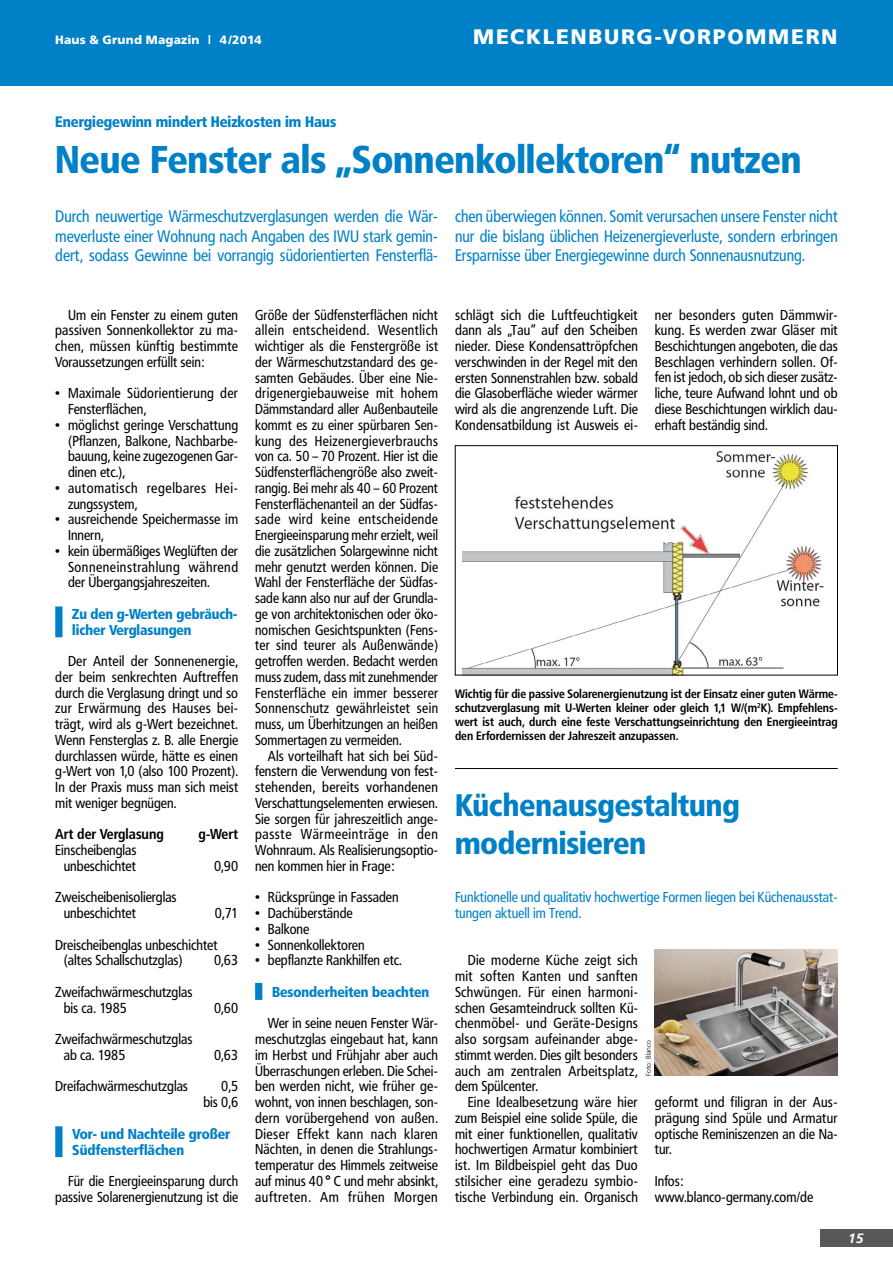
<style>
.page{position:relative;width:893px;height:1263px;background:#fff}
.page>*{position:absolute;margin:0;border:0;box-sizing:border-box;transform-origin:0 0}
.t1{font:900 38.25px "Frutiger Condensed BQ";color:#0081c7}
.t2{font:900 30.75px/37.5px "Frutiger Condensed BQ";color:#0081c7}
.t3{font:900 21px "Frutiger";letter-spacing:.08em;color:#fff}
.t4{font:16.5px/19.5px "Frutiger Condensed BQ";color:#0081c7;text-align:justify}
.t5{font:900 15px "Frutiger Condensed BQ";color:#0081c7}
.t6{font:14.25px/15.8px "Frutiger Condensed BQ";color:#000;text-align:justify}
.t7{font:900 14.25px/16.5px "Frutiger Condensed BQ";color:#0081c7}
.t8{font:14.25px/15.8px "Frutiger Condensed BQ";color:#0081c7}
.t9{font:14.25px/15.8px "Frutiger Condensed BQ";letter-spacing:.02em;color:#000}
.t10{font:14.25px/15.8px "Frutiger Condensed BQ";letter-spacing:.04em;color:#000}
.t11{font:700 14.25px "Frutiger Condensed BQ";color:#000}
.t12{font:italic 700 13.5px "Frutiger";color:#fff}
.t13{font:700 12px/14.2px "Frutiger Condensed BQ";color:#000;text-align:justify}
.t14{font:900 12px "Frutiger";letter-spacing:.015em;color:#fff}
.t15{font:300 6.75px "Frutiger";color:#000}
</style>
<div class="page">
<div style="left:821px;top:1229px;width:72px;height:17px;background:#58585a"></div>
<div style="left:0;top:0;width:893px;height:85px;background:#0081c7"></div>
<div style="left:55px;top:606px;width:8px;height:31px;background:#0081c7"></div>
<div style="left:55px;top:1126px;width:8px;height:31px;background:#0081c7"></div>
<div style="left:255px;top:983px;width:7px;height:17px;background:#0081c7"></div>
<img style="left:463px;top:451px;width:361px;height:222px">
<div style="left:455px;top:445px;width:383px;height:230px;border:1px solid #000"></div>
<img style="left:655px;top:950px;width:183px;height:126px">
<hr style="left:455px;top:768px;width:383px;height:1px;background:#000">
<p class="t14" style="left:55px;top:33px;width:208px">HAUS &amp; GRUND MAGAZIN | 4/2014</p>
<h3 class="t3" style="left:473px;top:24px;width:366px">MECKLENBURG-VORPOMMERN</h3>
<p class="t5" style="left:55px;top:112px;width:282px">Energiegewinn mindert Heizkosten im Haus</p>
<h1 class="t1" style="left:55px;top:136px;width:748px">Neue Fenster als „Sonnenkollektoren“ nutzen</h1>
<p class="t4" style="left:55px;top:207px;width:384px">Durch neuwertige Wärmeschutzverglasungen werden die Wär&shy;meverluste einer Wohnung nach Angaben des IWU stark gemin&shy;dert, sodass Gewinne bei vorrangig südorientierten Fensterflä-</p>
<p class="t4" style="left:455px;top:207px;width:384px">chen überwiegen können. Somit verursachen unsere Fenster nicht nur die bislang üblichen Heizenergieverluste, sondern erbringen Ersparnisse über Energiegewinne durch Sonnenausnutzung.</p>
<p class="t6" style="left:55px;top:307px;width:184px;text-indent:13px">Um ein Fenster zu einem guten passiven Sonnenkollektor zu ma&shy;chen, müssen künftig bestimmte Voraussetzungen erfüllt sein:</p>
<p class="t9" style="left:68px;top:385px;width:172px;text-indent:-13px">• Maximale Südorientierung der<br>Fensterflächen,</p>
<p class="t6" style="left:68px;top:417px;width:172px;text-indent:-13px">• möglichst geringe Verschattung (Pflanzen, Balkone, Nachbarbe&shy;bauung, keine zugezogenen Gar&shy;dinen etc.),</p>
<p class="t10" style="left:68px;top:480px;width:172px;text-indent:-13px">• automatisch regelbares Hei&shy;zungssystem,</p>
<p class="t6" style="left:68px;top:511px;width:172px;text-indent:-13px">• ausreichende Speichermasse im<br>Innern,</p>
<p class="t6" style="left:68px;top:543px;width:172px;text-indent:-13px">• kein übermäßiges Weglüften der Sonneneinstrahlung während der Übergangsjahreszeiten.</p>
<p class="t7" style="left:72px;top:605px;width:167px">Zu den g-Werten gebräuch&shy;licher Verglasungen</p>
<p class="t6" style="left:55px;top:653px;width:184px;text-indent:13px">Der Anteil der Sonnenenergie, der beim senkrechten Auftreffen durch die Verglasung dringt und so zur Erwärmung des Hauses bei&shy;trägt, wird als g-Wert bezeichnet.<br>Wenn Fensterglas z. B. alle Energie durchlassen würde, hätte es einen g-Wert von 1,0 (also 100 Prozent).<br>In der Praxis muss man sich meist mit weniger begnügen.</p>
<p class="t11" style="left:55px;top:825px;width:110px">Art der Verglasung</p>
<p class="t11" style="left:198px;top:825px;width:41px">g-Wert</p>
<p class="t6" style="left:55px;top:842px;width:83px;text-align:center">Einscheibenglas unbeschichtet</p>
<p class="t6" style="left:214px;top:858px;width:26px">0,90</p>
<p class="t6" style="left:64px;top:889px;width:114px;text-indent:-9px">Zweischeibenisolierglas unbeschichtet</p>
<p class="t6" style="left:215px;top:905px;width:25px">0,71</p>
<p class="t6" style="left:64px;top:937px;width:155px;text-indent:-9px">Dreischeibenglas unbeschichtet (altes Schallschutzglas)</p>
<p class="t6" style="left:214px;top:952px;width:26px">0,63</p>
<p class="t6" style="left:64px;top:984px;width:130px;text-indent:-9px">Zweifachwärmeschutzglas bis ca. 1985</p>
<p class="t6" style="left:64px;top:1031px;width:130px;text-indent:-9px">Zweifachwärmeschutzglas ab ca. 1985</p>
<p class="t6" style="left:214px;top:1000px;width:26px">0,60</p>
<p class="t6" style="left:214px;top:1047px;width:26px">0,63</p>
<p class="t6" style="left:55px;top:1078px;width:134px">Dreifachwärmeschutzglas</p>
<p class="t6" style="left:203px;top:1078px;width:36px;text-align:right">0,5 bis 0,6</p>
<p class="t7" style="left:72px;top:1125px;width:159px">Vor- und Nachteile großer<br>Südfensterflächen</p>
<p class="t6" style="left:55px;top:1173px;width:184px;text-align:right">Für die Energieeinsparung durch passive Solarenergienutzung ist die</p>
<p class="t6" style="left:255px;top:307px;width:184px">Größe der Südfensterflächen nicht allein entscheidend. Wesentlich wichtiger als die Fenstergröße ist der Wärmeschutzstandard des ge&shy;samten Gebäudes. Über eine Nie&shy;drigenergiebauweise mit hohem Dämmstandard aller Außenbauteile kommt es zu einer spürbaren Sen&shy;kung des Heizenergieverbrauchs von ca. 50 – 70 Prozent. Hier ist die Südfensterflächengröße also zweit&shy;rangig. Bei mehr als 40 – 60 Prozent Fensterflächenanteil an der Südfas&shy;sade wird keine entscheidende Energieeinsparung mehr erzielt, weil die zusätzlichen Solargewinne nicht mehr genutzt werden können. Die Wahl der Fensterfläche der Südfas&shy;sade kann also nur auf der Grundla&shy;ge von architektonischen oder öko&shy;nomischen Gesichtspunkten (Fens&shy;ter sind teurer als Außenwände) getroffen werden. Bedacht werden muss zudem, dass mit zunehmender Fensterfläche ein immer besserer Sonnenschutz gewährleistet sein muss, um Überhitzungen an heißen Sommertagen zu vermeiden.</p>
<p class="t6" style="left:255px;top:748px;width:184px;text-indent:13px">Als vorteilhaft hat sich bei Süd&shy;fenstern die Verwendung von fest&shy;stehenden, bereits vorhandenen Verschattungselementen erwiesen.<br>Sie sorgen für jahreszeitlich ange&shy;passte Wärmeeinträge in den Wohnraum. Als Realisierungsoptio&shy;nen kommen hier in Frage:</p>
<p class="t6" style="left:255px;top:889px;width:145px">• Rücksprünge in Fassaden</p>
<p class="t6" style="left:255px;top:905px;width:99px">• Dachüberstände</p>
<p class="t6" style="left:255px;top:921px;width:56px">• Balkone</p>
<p class="t6" style="left:255px;top:937px;width:111px">• Sonnenkollektoren</p>
<p class="t6" style="left:255px;top:952px;width:148px">• bepflanzte Rankhilfen etc.</p>
<p class="t7" style="left:272px;top:983px;width:159px">Besonderheiten beachten</p>
<p class="t6" style="left:255px;top:1015px;width:184px;text-indent:13px">Wer in seine neuen Fenster Wär&shy;meschutzglas eingebaut hat, kann im Herbst und Frühjahr aber auch Überraschungen erleben. Die Schei&shy;ben werden nicht, wie früher ge&shy;wohnt, von innen beschlagen, son&shy;dern vorübergehend von außen.<br>Dieser Effekt kann nach klaren Nächten, in denen die Strahlungs&shy;temperatur des Himmels zeitweise auf minus 40 ° C und mehr absinkt, auftreten. Am frühen Morgen</p>
<p class="t6" style="left:455px;top:307px;width:184px">schlägt sich die Luftfeuchtigkeit dann als „Tau“ auf den Scheiben nieder. Diese Kondensattröpfchen verschwinden in der Regel mit den ersten Sonnenstrahlen bzw. sobald die Glasoberfläche wieder wärmer wird als die angrenzende Luft. Die Kondensatbildung ist Ausweis ei-</p>
<p class="t6" style="left:655px;top:306px;width:184px">ner besonders guten Dämmwir&shy;kung. Es werden zwar Gläser mit Beschichtungen angeboten, die das Beschlagen verhindern sollen. Of&shy;fen ist jedoch, ob sich dieser zusätz&shy;liche, teure Aufwand lohnt und ob diese Beschichtungen wirklich dau&shy;erhaft beständig sind.</p>
<p class="t13" style="left:455px;top:686px;width:384px">Wichtig für die passive Solarenergienutzung ist der Einsatz einer guten Wärme&shy;schutzverglasung mit U-Werten kleiner oder gleich 1,1 W/(m<sup>2</sup>K). Empfehlens&shy;wert ist auch, durch eine feste Verschattungseinrichtung den Energieeintrag den Erfordernissen der Jahreszeit anzupassen.</p>
<h2 class="t2" style="left:455px;top:787px;width:286px">Küchenausgestaltung modernisieren</h2>
<p class="t8" style="left:455px;top:889px;width:384px">Funktionelle und qualitativ hochwertige Formen liegen bei Küchenausstat&shy;tungen aktuell im Trend.</p>
<p class="t6" style="left:455px;top:952px;width:184px;text-indent:13px">Die moderne Küche zeigt sich mit soften Kanten und sanften Schwüngen. Für einen harmoni&shy;schen Gesamteindruck sollten Kü&shy;chenmöbel- und Geräte-Designs also sorgsam aufeinander abge&shy;stimmt werden. Dies gilt besonders auch am zentralen Arbeitsplatz, dem Spülcenter.</p>
<p class="t6" style="left:455px;top:1094px;width:184px;text-indent:13px">Eine Idealbesetzung wäre hier zum Beispiel eine solide Spüle, die mit einer funktionellen, qualitativ hochwertigen Armatur kombiniert ist. Im Bildbeispiel geht das Duo stilsicher eine geradezu symbio&shy;tische Verbindung ein. Organisch</p>
<p class="t6" style="left:655px;top:1094px;width:184px">geformt und filigran in der Aus&shy;prägung sind Spüle und Armatur optische Reminiszenzen an die Na&shy;tur.</p>
<p class="t15" style="left:645px;top:1076px;width:37px;rotate:-90deg">Foto: Blanco</p>
<p class="t6" style="left:655px;top:1173px;width:160px">Infos: www.blanco-germany.com/de</p>
<p class="t12" style="left:848px;top:1230px;width:17px">15</p>
</div>
